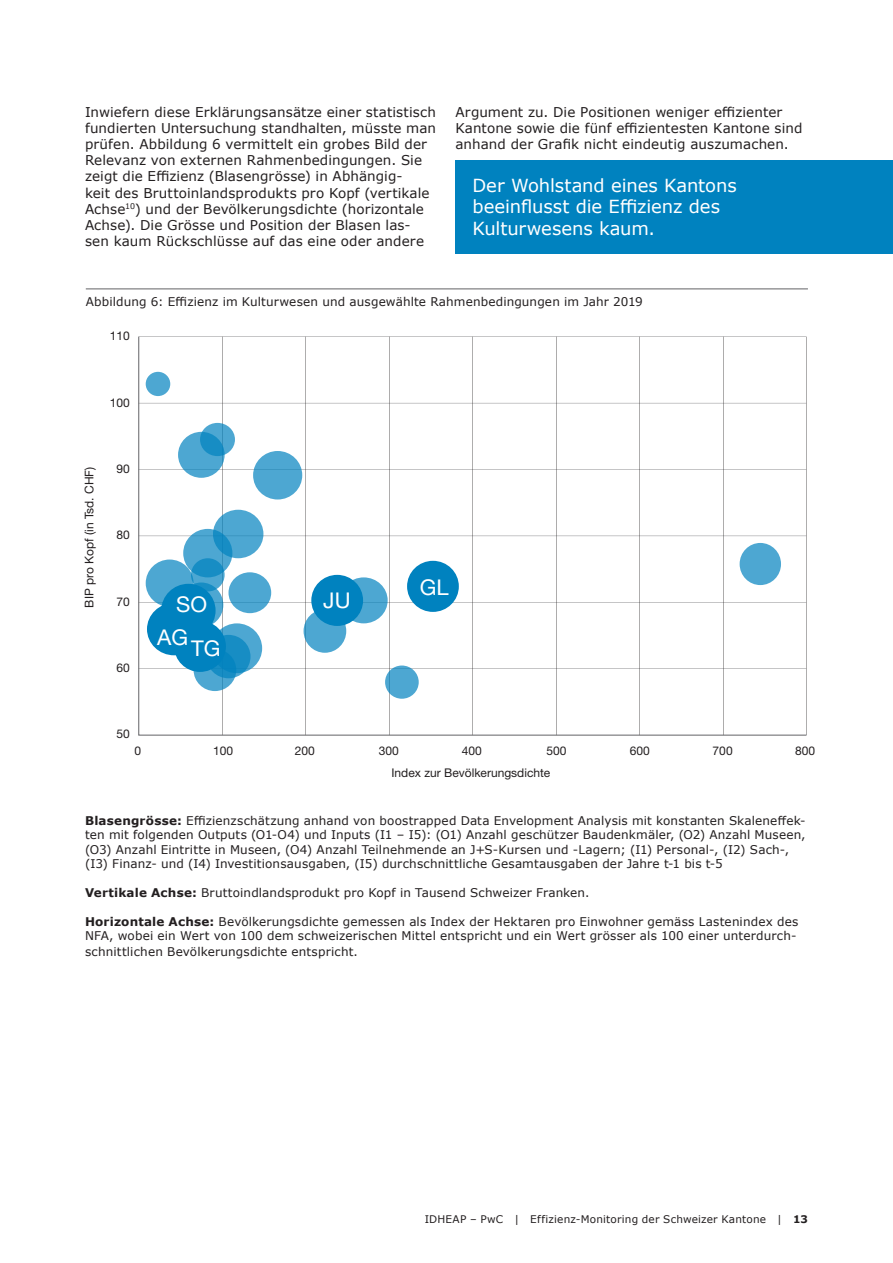
<style>
.page{position:relative;width:893px;height:1263px;background:#fff}
.page>*{position:absolute;margin:0;border:0;box-sizing:border-box;transform-origin:0 0}
.t1{font:21.75px/32.2px "Helvetica Neue LT Std";color:#fff}
.t2{font:18px/21.6px "Verdana";letter-spacing:-.005em;color:#fff}
.t3{font:13.5px/16.2px "Verdana";letter-spacing:.005em;color:#231f20}
.t4{font:12px/14.4px "Verdana";letter-spacing:.01em;color:#231f20}
.t5{font:12px "Helvetica Neue LT Std";color:#231f20}
.t6{font:10.5px "Verdana";letter-spacing:.015em;color:#231f20}
.s1{font-weight:700}
</style>
<div class="page">
<div style="left:455px;top:161px;width:438px;height:93px;background:#0082bf"></div>
<svg style="left:138px;top:336px;width:669px;height:399px"></svg>
<div style="left:146px;top:372px;width:24px;height:24px;background:#4da7d2;border-radius:50%"></div>
<div style="left:213px;top:510px;width:50px;height:48px;background:#4da7d2;border-radius:50%"></div>
<svg style="left:179px;top:582px;width:44px;height:45px"></svg>
<svg style="left:212px;top:623px;width:50px;height:50px"></svg>
<svg style="left:340px;top:577px;width:48px;height:46px"></svg>
<svg style="left:228px;top:572px;width:43px;height:41px"></svg>
<div style="left:407px;top:561px;width:52px;height:51px;background:#0082bf;border-radius:50%"></div>
<div style="left:206px;top:635px;width:44px;height:43px;background:#178dc4;border-radius:50%"></div>
<div style="left:161px;top:584px;width:55px;height:53px;background:#0082bf;border-radius:50%"></div>
<svg style="left:146px;top:559px;width:48px;height:48px;fill:#4da7d2"></svg>
<svg style="left:178px;top:432px;width:47px;height:46px"></svg>
<svg style="left:194px;top:649px;width:42px;height:42px"></svg>
<div style="left:304px;top:609px;width:42px;height:44px;background:#4da7d2;border-radius:50%"></div>
<svg style="left:183px;top:529px;width:49px;height:48px"></svg>
<div style="left:740px;top:543px;width:41px;height:42px;background:#4da7d2;border-radius:50%"></div>
<div style="left:147px;top:603px;width:54px;height:52px;background:#0082bf;border-radius:50%"></div>
<div style="left:174px;top:621px;width:52px;height:51px;background:#0082bf;border-radius:50%"></div>
<div style="left:253px;top:451px;width:49px;height:48px;background:#4da7d2;border-radius:50%"></div>
<svg style="left:191px;top:558px;width:34px;height:33px"></svg>
<svg style="left:385px;top:665px;width:34px;height:34px"></svg>
<svg style="left:200px;top:423px;width:35px;height:33px"></svg>
<div style="left:311px;top:575px;width:52px;height:51px;background:#0082bf;border-radius:50%"></div>
<hr style="left:86px;top:289px;width:722px;height:1px;background:#636366">
<p class="t3" style="left:85px;top:103px;width:352px">Inwiefern diese Erklärungsansätze einer statistisch fundierten Untersuchung standhalten, müsste man prüfen. Abbildung 6 vermittelt ein grobes Bild der Relevanz von externen Rahmenbedingungen. Sie zeigt die Effizienz (Blasengrösse) in Abhängig-<br>keit des Bruttoinlandsprodukts pro Kopf (vertikale Achse<sup>10</sup>) und der Bevölkerungsdichte (horizontale Achse). Die Grösse und Position der Blasen las&shy;sen kaum Rückschlüsse auf das eine oder andere</p>
<p class="t3" style="left:455px;top:103px;width:348px">Argument zu. Die Positionen weniger effizienter<br>Kantone sowie die fünf effizientesten Kantone sind anhand der Grafik nicht eindeutig auszumachen.</p>
<h2 class="t2" style="left:472px;top:174px;width:266px">Der Wohlstand eines Kantons beeinflusst die Effizienz des<br>Kulturwesens kaum.</h2>
<p class="t4" style="left:86px;top:294px;width:558px">Abbildung 6: Effizienz im Kulturwesen und ausgewählte Rahmenbedingungen im Jahr 2019</p>
<p class="t5" style="left:110px;top:329px;width:22px">110</p>
<p class="t5" style="left:110px;top:395px;width:22px">100</p>
<p class="t5" style="left:82px;top:607px;width:143px;rotate:-90deg">BIP pro Kopf (in Tsd. CHF)</p>
<p class="t5" style="left:116px;top:462px;width:15px">90</p>
<p class="t5" style="left:116px;top:528px;width:15px">80</p>
<p class="t5" style="left:116px;top:594px;width:15px">70</p>
<p class="t5" style="left:116px;top:660px;width:15px">60</p>
<h1 class="t1" style="left:157px;top:588px;width:51px;text-indent:19px">SO<br>AG</h1>
<h1 class="t1" style="left:191px;top:632px;width:31px">TG</h1>
<h1 class="t1" style="left:323px;top:584px;width:29px">JU</h1>
<p class="t5" style="left:116px;top:727px;width:15px">50</p>
<p class="t5" style="left:135px;top:744px;width:8px">0</p>
<p class="t5" style="left:213px;top:744px;width:22px">100</p>
<p class="t5" style="left:295px;top:744px;width:22px">200</p>
<h1 class="t1" style="left:420px;top:571px;width:30px">GL</h1>
<p class="t5" style="left:379px;top:744px;width:22px">300</p>
<p class="t5" style="left:462px;top:744px;width:22px">400</p>
<p class="t5" style="left:546px;top:744px;width:22px">500</p>
<p class="t5" style="left:630px;top:744px;width:22px">600</p>
<p class="t5" style="left:713px;top:744px;width:22px">700</p>
<p class="t5" style="left:795px;top:744px;width:22px">800</p>
<p class="t5" style="left:391px;top:765px;width:160px">Index zur Bevölkerungsdichte</p>
<p class="t4" style="left:85px;top:813px;width:722px"><span class="s1">Blasengrösse:</span> Effizienzschätzung anhand von boostrapped Data Envelopment Analysis mit konstanten Skaleneffek&shy;ten mit folgenden Outputs (O1-O4) und Inputs (I1 – I5): (O1) Anzahl geschützer Baudenkmäler, (O2) Anzahl Museen, (O3) Anzahl Eintritte in Museen, (O4) Anzahl Teilnehmende an J+S-Kursen und -Lagern; (I1) Personal-, (I2) Sach-, (I3) Finanz- und (I4) Investitionsausgaben, (I5) durchschnittliche Gesamtausgaben der Jahre t-1 bis t-5</p>
<p class="t4" style="left:85px;top:885px;width:506px"><span class="s1">Vertikale Achse:</span> Bruttoindlandsprodukt pro Kopf in Tausend Schweizer Franken.</p>
<p class="t4" style="left:85px;top:914px;width:715px"><span class="s1">Horizontale Achse:</span> Bevölkerungsdichte gemessen als Index der Hektaren pro Einwohner gemäss Lastenindex des<br>NFA, wobei ein Wert von 100 dem schweizerischen Mittel entspricht und ein Wert grösser als 100 einer unterdurch-</p>
<p class="t4" style="left:85px;top:944px;width:274px">schnittlichen Bevölkerungsdichte entspricht.</p>
<p class="t6" style="left:425px;top:1212px;width:385px">IDHEAP – PwC | Effizienz-Monitoring der Schweizer Kantone | <span class="s1">13</span></p>
</div>
